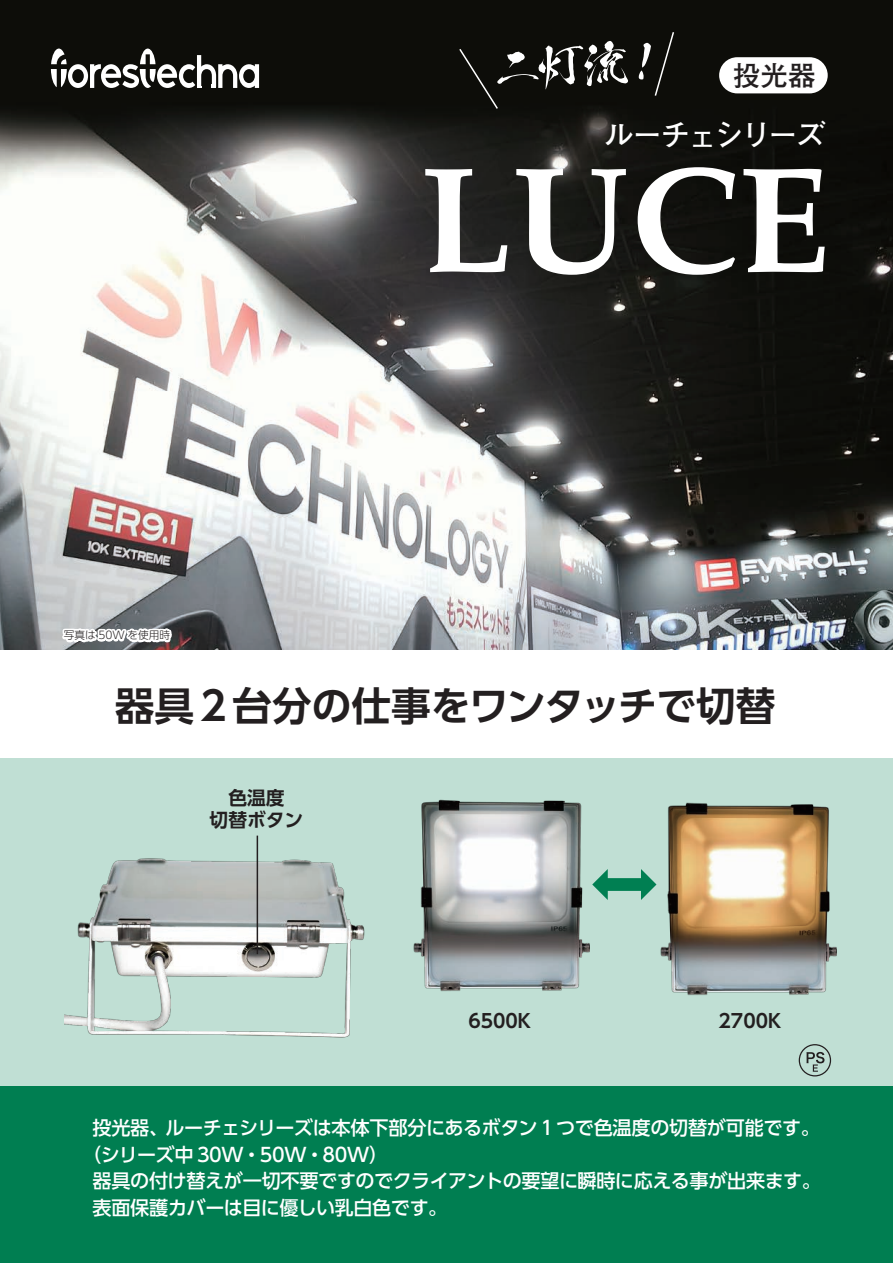
<style>
.page{position:relative;width:893px;height:1263px;background:#fff}
.page>*{position:absolute;margin:0;border:0;box-sizing:border-box;transform-origin:0 0}
.t1{font:700 151.05px "Palatino";color:#fff}
.t2{font:700 39.75px "UD Shin Go Pro De";color:#231f20}
.t3{font:700 29.85px "Futo Go B101 Pro";letter-spacing:-.085em;color:#fff}
.t4{font:700 27.6px "Futo Go B101 Pro";color:#231f20}
.t5{font:500 19.2px "UD Shin Go Pro";letter-spacing:-.02em;color:#fff}
.t6{font:700 18.75px/22.4px "UD Shin Go Pro De";color:#231f20;text-align:center}
.t7{font:300 10.65px "UD Shin Go Pro";color:#2d0808}
</style>
<div class="page">
<div style="left:0;top:758px;width:893px;height:372px;background:#c0dfd4"></div>
<div style="left:0;top:1087px;width:893px;height:176px;background:#007e51"></div>
<img style="left:0;top:0;width:893px;height:650px">
<svg style="left:51px;top:49px;width:208px;height:39px"></svg>
<svg style="left:59px;top:617px;width:115px;height:33px"></svg>
<div style="left:719px;top:57px;width:109px;height:36px;background:#fff;border-radius:18px"></div>
<img style="left:64px;top:846px;width:301px;height:192px">
<hr style="left:257px;top:836px;width:1px;height:118px;background:#231f20">
<div style="left:606px;top:878px;width:37px;height:13px;background:#007f52"></div>
<svg style="left:603px;top:869px;width:5px;height:31px"></svg>
<svg style="left:641px;top:869px;width:3px;height:31px"></svg>
<img style="left:413px;top:799px;width:190px;height:193px">
<img style="left:644px;top:802px;width:193px;height:194px">
<svg style="left:799px;top:1044px;width:32px;height:32px"></svg>
<svg style="left:458px;top:41px;width:170px;height:70px;background:#2a2a27"></svg>
<svg style="left:639px;top:30px;width:36px;height:67px;background:#252521"></svg>
<h3 class="t4" style="left:733px;top:53px;width:84px">投光器</h3>
<h3 class="t3" style="left:604px;top:111px;width:223px">ルーチェシリーズ</h3>
<p class="t7" style="left:64px;top:627px;width:108px">写真は 50W を使用時</p>
<h1 class="t1" style="left:420px;top:92px;width:413px">LUCE</h1>
<h2 class="t2" style="left:115px;top:674px;width:662px">器具2台分の仕事をワンタッチで切替</h2>
<p class="t6" style="left:210px;top:786px;width:95px">色温度<br>切替ボタン</p>
<p class="t6" style="left:468px;top:1009px;width:64px">6500K</p>
<p class="t6" style="left:719px;top:1009px;width:64px">2700K</p>
<p class="t5" style="left:92px;top:1112px;width:729px">投光器、ルーチェシリーズは本体下部分にあるボタン 1 つで色温度の切替が可能です。</p>
<p class="t5" style="left:82px;top:1139px;width:308px">（シリーズ中 30W・50W・80W）</p>
<p class="t5" style="left:92px;top:1165px;width:730px">器具の付け替えが一切不要ですのでクライアントの要望に瞬時に応える事が出来ます。</p>
<p class="t5" style="left:92px;top:1192px;width:356px">表面保護カバーは目に優しい乳白色です。</p>
</div>
